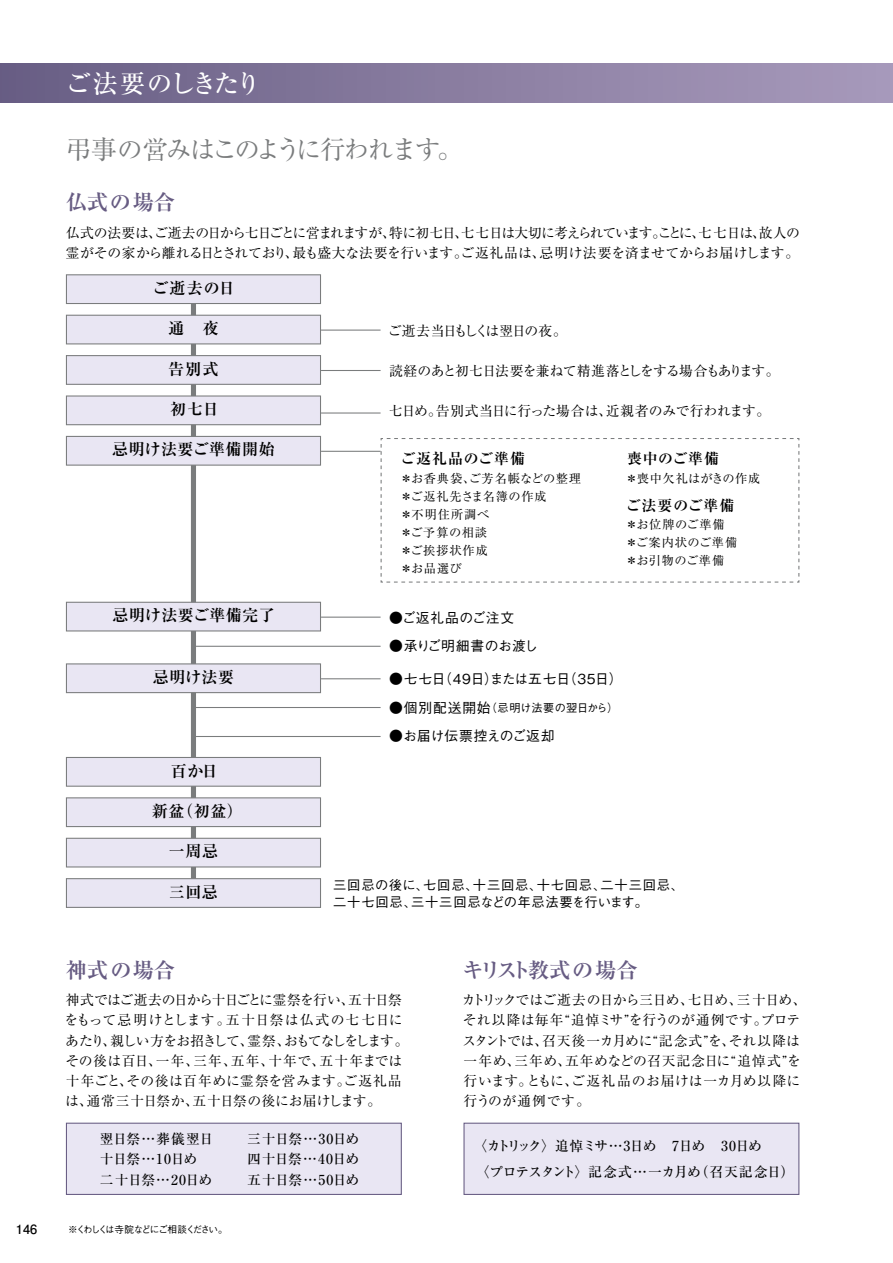
<style>
.page{position:relative;width:893px;height:1263px;background:#fff}
.page>*{position:absolute;margin:0;border:0;box-sizing:border-box;transform-origin:0 0}
.t1{font:25.5px "Ryumin Pr 6";letter-spacing:-.075em;color:#7a7c7d}
.t2{font:500 25.5px "Ryumin Pr 6";letter-spacing:-.1em;color:#fff}
.t3{font:700 21.3px "Ryumin Pr 6";color:#675c83}
.t4{font:700 21.3px "Ryumin Pr 6";letter-spacing:-.08em;color:#675c83}
.t5{font:700 15.9px "Ryumin Pr 6";letter-spacing:.04em;color:#000}
.t6{font:700 14.85px "Ryumin Pr 6";letter-spacing:.06em;color:#000}
.t7{font:13.8px/20.2px "Ryumin Pr 6";letter-spacing:-.02em;color:#000}
.t8{font:13.8px/20.2px "Ryumin Pr 6";letter-spacing:.025em;color:#000}
.t9{font:13.8px/20.2px "Ryumin Pr 6";letter-spacing:-.04em;color:#000}
.t10{font:500 13.8px/20.2px "Ryumin Pr 6";letter-spacing:-.04em;color:#000}
.t11{font:500 13.8px "Gothic BBB Pr 6";letter-spacing:-.01em;color:#000}
.t12{font:13.8px "Ryumin Pr 6";letter-spacing:-.055em;color:#000}
.t13{font:500 13.8px "Ryumin Pr 6";letter-spacing:-.07em;color:#000}
.t14{font:13.8px "Ryumin Pr 6";letter-spacing:-.08em;color:#000}
.t15{font:500 13.8px "Gothic BBB Pr 6";letter-spacing:.03em;color:#000}
.t16{font:500 13.35px/17px "Gothic BBB Pr 6";letter-spacing:.06em;color:#000}
.t17{font:700 12.75px "Futo Go B101 Pr 6";color:#000}
.t18{font:12.15px/18px "Ryumin Pr 6";letter-spacing:.075em;color:#000}
.t19{font:12.15px/18px "Ryumin Pr 6";letter-spacing:.05em;color:#000}
.t20{font:500 11.1px "Gothic BBB Pr 6";letter-spacing:.005em;color:#000}
.t21{font:500 9.6px "Gothic BBB Pr 6";letter-spacing:-.16em;color:#000}
.s1{font-size:13.8px}
</style>
<div class="page">
<div style="left:191px;top:281px;width:5px;height:616px;background:#7a7c7d"></div>
<hr style="left:321px;top:617px;width:60px;height:1px;background:#7a7c7d">
<hr style="left:193px;top:646px;width:188px;height:1px;background:#7a7c7d">
<hr style="left:193px;top:707px;width:188px;height:1px;background:#7a7c7d">
<hr style="left:193px;top:736px;width:188px;height:1px;background:#7a7c7d">
<hr style="left:321px;top:330px;width:60px;height:1px;background:#7a7c7d">
<hr style="left:321px;top:370px;width:60px;height:1px;background:#7a7c7d">
<hr style="left:321px;top:412px;width:60px;height:2px;background:#7a7c7d">
<hr style="left:321px;top:451px;width:60px;height:1px;background:#7a7c7d">
<hr style="left:321px;top:678px;width:60px;height:1px;background:#7a7c7d">
<svg style="left:380px;top:438px;width:420px;height:145px"></svg>
<div style="left:66px;top:274px;width:255px;height:30px;background:#e9e6f3;border:1px solid #7a7c7d"></div>
<div style="left:66px;top:315px;width:255px;height:29px;background:#e9e6f3;border:1px solid #7a7c7d"></div>
<div style="left:66px;top:355px;width:255px;height:30px;background:#e9e6f3;border:1px solid #7a7c7d"></div>
<div style="left:66px;top:395px;width:255px;height:30px;background:#e9e6f3;border:1px solid #7a7c7d"></div>
<div style="left:66px;top:436px;width:255px;height:30px;background:#e9e6f3;border:1px solid #7a7c7d"></div>
<div style="left:66px;top:602px;width:255px;height:29px;background:#e9e6f3;border:1px solid #7a7c7d"></div>
<div style="left:66px;top:663px;width:255px;height:30px;background:#e9e6f3;border:1px solid #7a7c7d"></div>
<div style="left:66px;top:757px;width:255px;height:30px;background:#e9e6f3;border:1px solid #7a7c7d"></div>
<div style="left:66px;top:797px;width:255px;height:30px;background:#e9e6f3;border:1px solid #7a7c7d"></div>
<div style="left:66px;top:838px;width:255px;height:29px;background:#e9e6f3;border:1px solid #7a7c7d"></div>
<div style="left:66px;top:878px;width:255px;height:30px;background:#e9e6f3;border:1px solid #7a7c7d"></div>
<div style="left:66px;top:1123px;width:336px;height:72px;background:#e9e6f3;border:1px solid #675c83"></div>
<div style="left:463px;top:1123px;width:336px;height:72px;background:#e9e6f3;border:1px solid #675c83"></div>
<div style="left:0;top:64px;width:893px;height:38px;background:linear-gradient(to right,#685e84,#a99bbc)"></div>
<p class="t17" style="left:16px;top:1219px;width:23px">146</p>
<h1 class="t2" style="left:66px;top:63px;width:197px">ご法要のしきたり</h1>
<h1 class="t1" style="left:66px;top:129px;width:398px">弔事の営みはこのように行われます。</h1>
<h2 class="t3" style="left:66px;top:185px;width:111px">仏式の場合</h2>
<p class="t9" style="left:66px;top:221px;width:736px">仏式の法要は、ご逝去の日から七日ごとに営まれますが、特に初七日、七七日は大切に考えられています。ことに、七七日は、故人の霊がその家から離れる日とされており、最も盛大な法要を行います。ご返礼品は、忌明け法要を済ませてからお届けします。</p>
<p class="t5" style="left:153px;top:275px;width:84px">ご逝去の日</p>
<p class="t5" style="left:168px;top:316px;width:52px">通 夜</p>
<p class="t5" style="left:168px;top:356px;width:52px">告別式</p>
<p class="t5" style="left:170px;top:396px;width:50px">初七日</p>
<p class="t5" style="left:112px;top:437px;width:164px">忌明け法要ご準備開始</p>
<p class="t5" style="left:112px;top:603px;width:164px">忌明け法要ご準備完了</p>
<p class="t5" style="left:153px;top:664px;width:83px">忌明け法要</p>
<p class="t5" style="left:171px;top:758px;width:48px">百か日</p>
<p class="t5" style="left:152px;top:798px;width:92px">新盆（初盆）</p>
<p class="t5" style="left:169px;top:839px;width:51px">一周忌</p>
<p class="t5" style="left:169px;top:879px;width:50px">三回忌</p>
<p class="t14" style="left:388px;top:320px;width:181px">ご逝去当日もしくは翌日の夜。</p>
<p class="t12" style="left:389px;top:360px;width:392px">読経のあと初七日法要を兼ねて精進落としをする場合もあります。</p>
<p class="t7" style="left:389px;top:400px;width:383px">七日め。告別式当日に行った場合は、近親者のみで行われます。</p>
<p class="t6" style="left:400px;top:446px;width:126px">ご返礼品のご準備</p>
<p class="t18" style="left:400px;top:468px;width:182px">＊お香典袋、ご芳名帳などの整理＊ご返礼先さま名簿の作成<br>＊不明住所調べ<br>＊ご予算の相談<br>＊ご挨拶状作成<br>＊お品選び</p>
<p class="t6" style="left:627px;top:446px;width:93px">喪中のご準備</p>
<p class="t19" style="left:625px;top:468px;width:136px">＊喪中欠礼はがきの作成</p>
<p class="t6" style="left:626px;top:493px;width:110px">ご法要のご準備</p>
<p class="t19" style="left:625px;top:515px;width:113px">＊お位牌のご準備＊ご案内状のご準備＊お引物のご準備</p>
<p class="t15" style="left:389px;top:607px;width:127px">●ご返礼品のご注文</p>
<p class="t11" style="left:389px;top:635px;width:150px">●承りご明細書のお渡し</p>
<p class="t11" style="left:389px;top:668px;width:235px">●七七日（49日）または五七日（35日）</p>
<p class="t20" style="left:389px;top:699px;width:231px"><span class="s1">●個別配送開始</span>（忌明け法要の翌日から）</p>
<p class="t11" style="left:389px;top:725px;width:167px">●お届け伝票控えのご返却</p>
<p class="t16" style="left:333px;top:876px;width:352px">三回忌の後に、七回忌、十三回忌、十七回忌、二十三回忌、二十七回忌、三十三回忌などの年忌法要を行います。</p>
<h2 class="t3" style="left:66px;top:953px;width:111px">神式の場合</h2>
<p class="t7" style="left:64px;top:989px;width:346px">神式ではご逝去の日から十日ごとに霊祭を行い、五十日祭をもって忌明けとします。五十日祭は仏式の七七日にあたり、親しい方をお招きして、霊祭、おもてなしをします。その後は百日、一年、三年、五年、十年で、五十年までは十年ごと、その後は百年めに霊祭を営みます。ご返礼品は、通常三十日祭か、五十日祭の後にお届けします。</p>
<h2 class="t4" style="left:462px;top:953px;width:177px">キリスト教式の場合</h2>
<p class="t8" style="left:462px;top:989px;width:346px">カトリックではご逝去の日から三日め、七日め、三十日め、それ以降は毎年“追悼ミサ”を行うのが通例です。プロテスタントでは、召天後一カ月めに“記念式”を、それ以降は一年め、三年め、五年めなどの召天記念日に“追悼式”を行います。ともに、ご返礼品のお届けは一カ月め以降に行うのが通例です。</p>
<p class="t10" style="left:100px;top:1128px;width:115px">翌日祭…葬儀翌日十日祭…10日め二十日祭…20日め</p>
<p class="t10" style="left:247px;top:1128px;width:114px">三十日祭…30日め</p>
<p class="t13" style="left:474px;top:1134px;width:290px">〈カトリック〉追悼ミサ…3日め 7日め　30日め</p>
<p class="t10" style="left:247px;top:1148px;width:114px">四十日祭…40日め五十日祭…50日め</p>
<p class="t10" style="left:476px;top:1161px;width:320px">〈プロテスタント〉記念式…一カ月め（召天記念日）</p>
<p class="t21" style="left:68px;top:1222px;width:161px">※くわしくは寺院などにご相談ください。</p>
</div>
